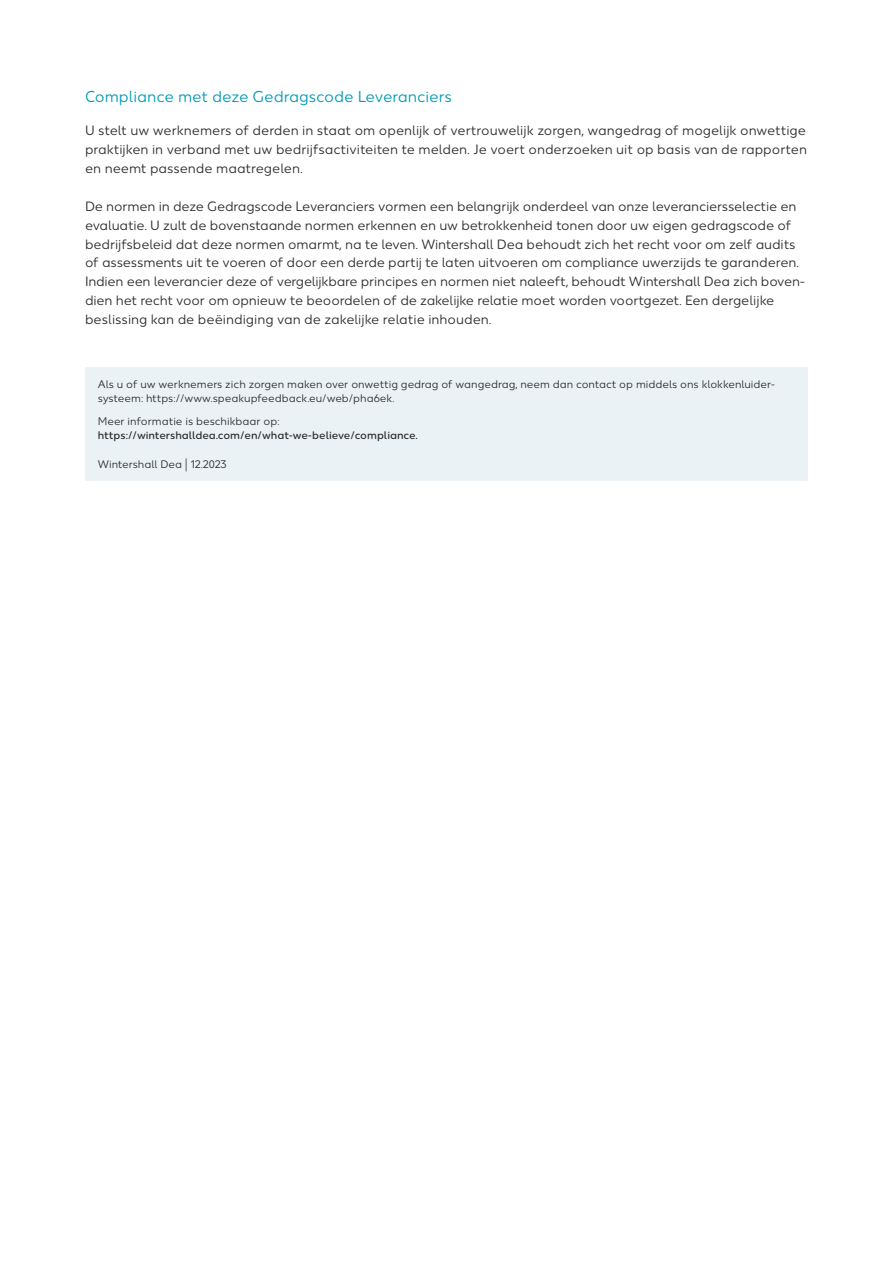
<style>
.page{position:relative;width:893px;height:1263px;background:#fff}
.page>*{position:absolute;margin:0;border:0;box-sizing:border-box;transform-origin:0 0}
.t1{font:15.75px "Wintershall Dea";color:#009db5}
.t2{font:13.5px/18.9px "Wintershall Dea";letter-spacing:-.01em;color:#2d2d2c;text-align:justify}
.t3{font:10.95px/14.2px "Wintershall Dea";color:#2d2d2c}
.t4{font:500 10.95px "Wintershall Dea";color:#2d2d2c}
</style>
<div class="page">
<div style="left:85px;top:367px;width:723px;height:113px;background:#eaf2f5"></div>
<p class="t1" style="left:85px;top:88px;width:368px">Compliance met deze Gedragscode Leveranciers</p>
<p class="t2" style="left:85px;top:122px;width:723px">U stelt uw werknemers of derden in staat om openlijk of vertrouwelijk zorgen, wangedrag of mogelijk onwettige praktijken in verband met uw bedrijfsactiviteiten te melden. Je voert onderzoeken uit op basis van de rapporten en neemt passende maatregelen.</p>
<p class="t2" style="left:85px;top:197px;width:722px;text-align:left">De normen in deze Gedragscode Leveranciers vormen een belangrijk onderdeel van onze leveranciersselectie en evaluatie. U zult de bovenstaande normen erkennen en uw betrokkenheid tonen door uw eigen gedragscode of bedrijfsbeleid dat deze normen omarmt, na te leven. Wintershall Dea behoudt zich het recht voor om zelf audits of assessments uit te voeren of door een derde partij te laten uitvoeren om compliance uwerzijds te garanderen.<br>Indien een leverancier deze of vergelijkbare principes en normen niet naleeft, behoudt Wintershall Dea zich boven&shy;dien het recht voor om opnieuw te beoordelen of de zakelijke relatie moet worden voortgezet. Een dergelijke beslissing kan de beëindiging van de zakelijke relatie inhouden.</p>
<p class="t3" style="left:98px;top:378px;width:679px">Als u of uw werknemers zich zorgen maken over onwettig gedrag of wangedrag, neem dan contact op middels ons klokkenluider&shy;systeem: https://www.speakupfeedback.eu/web/pha6ek.</p>
<p class="t3" style="left:98px;top:415px;width:183px">Meer informatie is beschikbaar op:</p>
<p class="t4" style="left:98px;top:429px;width:322px">https://wintershalldea.com/en/what-we-believe/compliance.</p>
<p class="t3" style="left:98px;top:457px;width:130px">Wintershall Dea | 12.2023</p>
</div>
